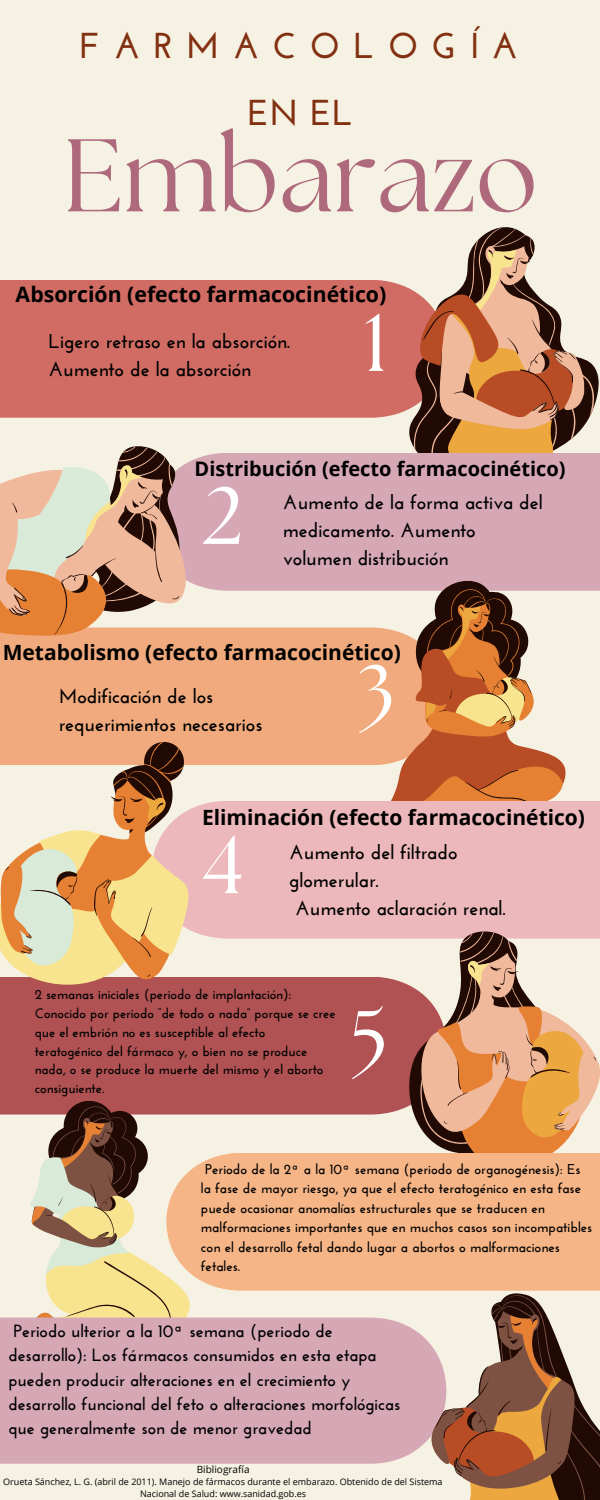
<style>
.page{position:relative;width:600px;height:1500px;background:#f6f2e3}
.page>*{position:absolute;margin:0;border:0;box-sizing:border-box;transform-origin:0 0}
.t1{font:103px "The Seasons";color:#af697d}
.t2{font:81px "The Seasons";color:#fff}
.t3{font:700 36px "Josefin Sans";letter-spacing:.37em;color:#823011}
.t4{font:700 21.3px "Open Sans";color:#000}
.t5{font:700 21px "Open Sans";color:#000}
.t6{font:700 20px/27.8px "Josefin Sans";color:#000}
.t7{font:700 20px "Open Sans";color:#000}
.t8{font:700 17.7px/24.2px "Josefin Sans";color:#000}
.t9{font:700 14.2px/19.5px "Josefin Sans";color:#000}
.t10{font:700 13.8px/18.8px "Josefin Sans";color:#000}
.t11{font:10px "Open Sans";color:#000}
.t12{font:9px/12px "Open Sans";color:#000;text-align:center}
</style>
<div class="page">
<div style="left:0;top:280px;width:408px;height:138px;background:#d06c64"></div>
<div style="left:0;top:627px;width:390px;height:138px;background:#f0aa7d"></div>
<div style="left:0;top:977px;width:404px;height:138px;background:#b05153"></div>
<svg style="left:12px;top:1097px;width:178px;height:221px"></svg>
<div style="left:0;top:1318px;width:431px;height:146px;background:#d6a8b5"></div>
<svg style="left:408px;top:288px;width:191px;height:158px"></svg>
<svg style="left:413px;top:227px;width:182px;height:222px"></svg>
<svg style="left:415px;top:246px;width:172px;height:207px"></svg>
<div style="left:190px;top:453px;width:410px;height:138px;background:#d6a8b5"></div>
<svg style="left:390px;top:576px;width:177px;height:225px"></svg>
<div style="left:197px;top:801px;width:403px;height:138px;background:#edb8bb"></div>
<svg style="left:404px;top:929px;width:156px;height:188px"></svg>
<svg style="left:415px;top:932px;width:185px;height:221px"></svg>
<div style="left:166px;top:1153px;width:434px;height:138px;background:#f5b586"></div>
<svg style="left:0;top:812px;width:203px;height:196px;background:#cd8787"></svg>
<svg style="left:0;top:736px;width:197px;height:267px"></svg>
<svg style="left:0;top:788px;width:192px;height:210px"></svg>
<svg style="left:0;top:446px;width:190px;height:191px"></svg>
<svg style="left:431px;top:1293px;width:169px;height:207px"></svg>
<p class="t3" style="left:80px;top:31px;width:440px">FARMACOLOGÍA</p>
<p class="t3" style="left:247px;top:98px;width:108px">EN EL</p>
<p class="t1" style="left:63px;top:129px;width:477px">Embarazo</p>
<p class="t4" style="left:16px;top:280px;width:372px">Absorción (efecto farmacocinético)</p>
<p class="t6" style="left:48px;top:330px;width:243px">Ligero retraso en la absorción.<br>Aumento de la absorción</p>
<p class="t2" style="left:363px;top:306px;width:26px">1</p>
<p class="t7" style="left:195px;top:454px;width:373px">Distribución (efecto farmacocinético)</p>
<p class="t2" style="left:203px;top:479px;width:42px">2</p>
<p class="t6" style="left:283px;top:490px;width:261px">Aumento de la forma activa del medicamento. Aumento volumen distribución</p>
<p class="t5" style="left:3px;top:638px;width:400px">Metabolismo (efecto farmacocinético)</p>
<p class="t2" style="left:357px;top:657px;width:40px">3</p>
<p class="t6" style="left:59px;top:684px;width:205px">Modificación de los requerimientos necesarios</p>
<p class="t5" style="left:202px;top:803px;width:385px">Eliminación (efecto farmacocinético)</p>
<p class="t2" style="left:202px;top:828px;width:43px">4</p>
<p class="t6" style="left:289px;top:840px;width:170px">Aumento del filtrado glomerular.</p>
<p class="t6" style="left:295px;top:896px;width:212px">Aumento aclaración renal.</p>
<p class="t10" style="left:35px;top:987px;width:302px">2 semanas iniciales (periodo de implantación):<br>Conocido por periodo “de todo o nada” porque se cree que el embrión no es susceptible al efecto teratogénico del fármaco y, o bien no se produce nada, o se produce la muerte del mismo y el aborto consiguiente.</p>
<p class="t2" style="left:351px;top:1003px;width:39px">5</p>
<p class="t9" style="left:201px;top:1161px;width:393px;text-indent:4px">Periodo de la 2ª a la 10ª semana (periodo de organogénesis): Es la fase de mayor riesgo, ya que el efecto teratogénico en esta fase puede ocasionar anomalías estructurales que se traducen en malformaciones importantes que en muchos casos son incompatibles con el desarrollo fetal dando lugar a abortos o malformaciones fetales.</p>
<p class="t8" style="left:8px;top:1321px;width:393px">Periodo ulterior a la 10ª semana (periodo de desarrollo): Los fármacos consumidos en esta etapa pueden producir alteraciones en el crecimiento y desarrollo funcional del feto o alteraciones morfológicas que generalmente son de menor gravedad</p>
<p class="t11" style="left:197px;top:1463px;width:54px">Bibliografía</p>
<p class="t12" style="left:3px;top:1476px;width:441px">Orueta Sánchez, L. G. (abril de 2011). Manejo de fármacos durante el embarazo. Obtenido de del Sistema<br>Nacional de Salud: www.sanidad.gob.es</p>
</div>
